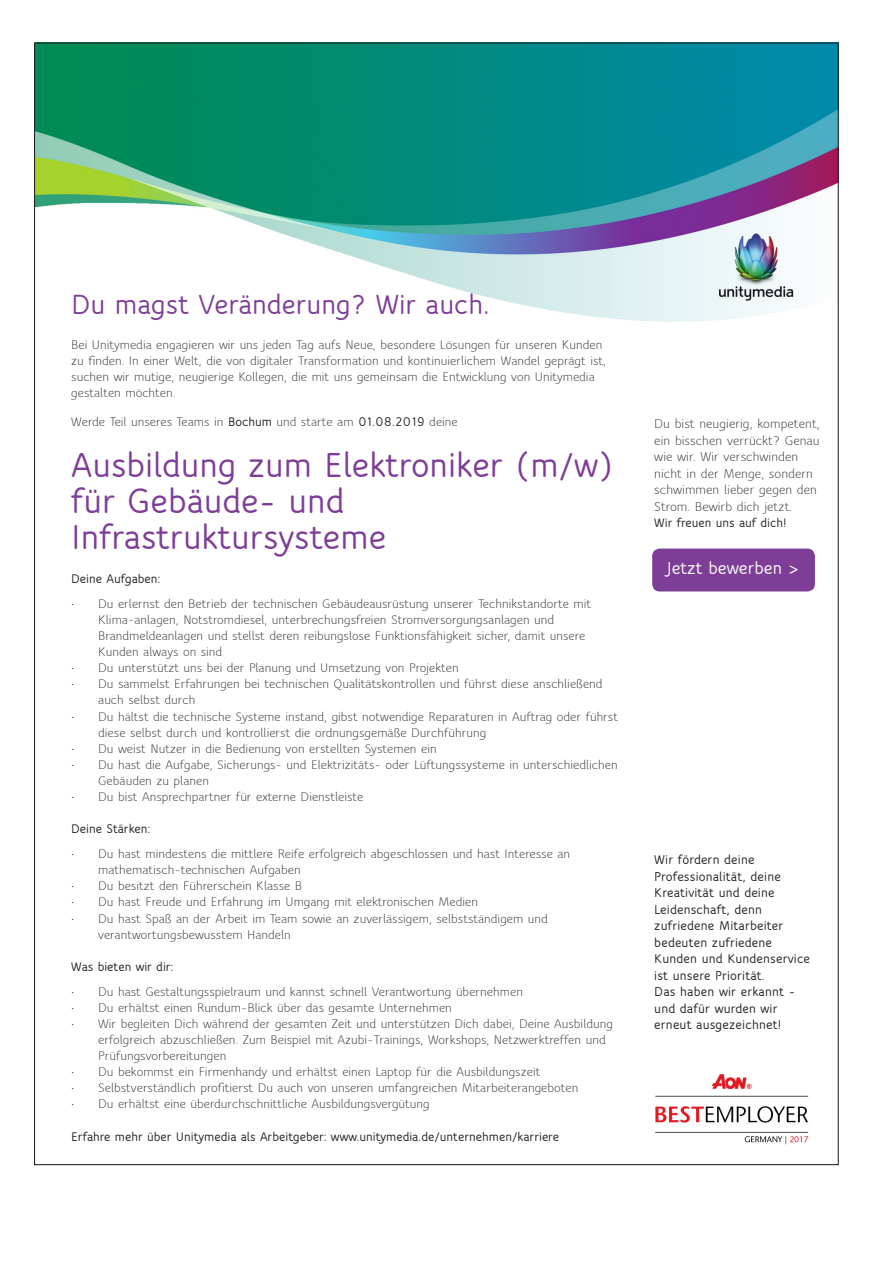
<style>
.page{position:relative;width:893px;height:1263px;background:#fff}
.page>*{position:absolute;margin:0;border:0;box-sizing:border-box;transform-origin:0 0}
.t1{font:700 37.5px/36px "Speak";color:#7e3e98}
.t2{font:700 30px "Speak";color:#7e3e98}
.t3{font:700 18.9px "Speak";color:#fff}
.t4{font:700 13.8px/16.5px "Speak TF";letter-spacing:.01em;color:#231f20}
.t5{font:13.8px/16.5px "Speak";color:#231f20}
.t6{font:13.5px/16px "Speak";color:#231f20}
.t7{font:700 13.5px "Speak TF";color:#231f20}
.t8{font:700 13.5px "Speak";color:#231f20}
.s1{font-weight:700}
</style>
<div class="page">
<img style="left:36px;top:45px;width:801px;height:277px">
<div style="left:652px;top:549px;width:163px;height:42px;background:#7e3e98;border-radius:8px"></div>
<img style="left:655px;top:1074px;width:154px;height:71px">
<h2 class="t2" style="left:71px;top:287px;width:420px">Du magst Veränderung? Wir auch.</h2>
<p class="t6" style="left:71px;top:336px;width:536px">Bei Unitymedia engagieren wir uns jeden Tag aufs Neue, besondere Lösungen für unseren Kunden zu finden. In einer Welt, die von digitaler Transformation und kontinuierlichem Wandel geprägt ist, suchen wir mutige, neugierige Kollegen, die mit uns gemeinsam die Entwicklung von Unitymedia gestalten möchten.</p>
<p class="t6" style="left:71px;top:413px;width:388px">Werde Teil unseres Teams in <span class="s1">Bochum</span> und starte am <span class="s1">01.08.2019</span> deine</p>
<h1 class="t1" style="left:71px;top:447px;width:544px">Ausbildung zum Elektroniker (m/w) für Gebäude- und<br>Infrastruktursysteme</h1>
<p class="t8" style="left:71px;top:571px;width:91px">Deine Aufgaben:</p>
<p class="t6" style="left:98px;top:595px;width:494px;text-indent:-27px">• Du erlernst den Betrieb der technischen Gebäudeausrüstung unserer Technikstandorte mit Klima-anlagen, Notstromdiesel, unterbrechungsfreien Stromversorgungsanlagen und Brandmeldeanlagen und stellst deren reibungslose Funktionsfähigkeit sicher, damit unsere Kunden always on sind</p>
<p class="t6" style="left:71px;top:660px;width:389px">• Du unterstützt uns bei der Planung und Umsetzung von Projekten</p>
<p class="t6" style="left:98px;top:676px;width:506px;text-indent:-27px">• Du sammelst Erfahrungen bei technischen Qualitätskontrollen und führst diese anschließend auch selbst durch</p>
<p class="t6" style="left:98px;top:708px;width:521px;text-indent:-27px">• Du hältst die technische Systeme instand, gibst notwendige Reparaturen in Auftrag oder führst diese selbst durch und kontrollierst die ordnungsgemäße Durchführung</p>
<p class="t6" style="left:71px;top:740px;width:367px">• Du weist Nutzer in die Bedienung von erstellten Systemen ein</p>
<p class="t6" style="left:98px;top:756px;width:521px;text-indent:-27px">• Du hast die Aufgabe, Sicherungs- und Elektrizitäts- oder Lüftungssysteme in unterschiedlichen<br>Gebäuden zu planen</p>
<p class="t6" style="left:71px;top:789px;width:294px">• Du bist Ansprechpartner für externe Dienstleiste</p>
<p class="t8" style="left:71px;top:821px;width:81px">Deine Stärken:</p>
<p class="t6" style="left:98px;top:846px;width:473px;text-indent:-27px">• Du hast mindestens die mittlere Reife erfolgreich abgeschlossen und hast Interesse an mathematisch-technischen Aufgaben</p>
<p class="t6" style="left:71px;top:878px;width:232px">• Du besitzt den Führerschein Klasse B</p>
<p class="t6" style="left:71px;top:894px;width:408px">• Du hast Freude und Erfahrung im Umgang mit elektronischen Medien</p>
<p class="t6" style="left:98px;top:910px;width:451px;text-indent:-27px">• Du hast Spaß an der Arbeit im Team sowie an zuverlässigem, selbstständigem und verantwortungsbewusstem Handeln</p>
<p class="t8" style="left:71px;top:959px;width:104px">Was bieten wir dir:</p>
<p class="t6" style="left:71px;top:983px;width:453px">• Du hast Gestaltungsspielraum und kannst schnell Verantwortung übernehmen</p>
<p class="t6" style="left:71px;top:999px;width:382px">• Du erhältst einen Rundum-Blick über das gesamte Unternehmen</p>
<p class="t6" style="left:98px;top:1015px;width:516px;text-indent:-27px">• Wir begleiten Dich während der gesamten Zeit und unterstützen Dich dabei, Deine Ausbildung erfolgreich abzuschließen. Zum Beispiel mit Azubi-Trainings, Workshops, Netzwerktreffen und<br>Prüfungsvorbereitungen</p>
<p class="t6" style="left:71px;top:1064px;width:471px">• Du bekommst ein Firmenhandy und erhältst einen Laptop für die Ausbildungszeit</p>
<p class="t6" style="left:71px;top:1080px;width:509px">• Selbstverständlich profitierst Du auch von unseren umfangreichen Mitarbeiterangeboten</p>
<p class="t6" style="left:71px;top:1096px;width:360px">• Du erhältst eine überdurchschnittliche Ausbildungsvergütung</p>
<p class="t7" style="left:71px;top:1128px;width:489px">Erfahre mehr über Unitymedia als Arbeitgeber: www.unitymedia.de/unternehmen/karriere</p>
<p class="t5" style="left:654px;top:416px;width:167px">Du bist neugierig, kompetent, ein bisschen verrückt? Genau wie wir. Wir verschwinden nicht in der Menge, sondern schwimmen lieber gegen den<br>Strom. Bewirb dich jetzt.</p>
<p class="t8" style="left:654px;top:515px;width:134px">Wir freuen uns auf dich!</p>
<h3 class="t3" style="left:667px;top:557px;width:134px">Jetzt bewerben &gt;</h3>
<p class="t4" style="left:654px;top:851px;width:157px">Wir fördern deine<br>Professionalität, deine<br>Kreativität und deine<br>Leidenschaft, denn zufriedene Mitarbeiter bedeuten zufriedene<br>Kunden und Kundenservice ist unsere Priorität.<br>Das haben wir erkannt - und dafür wurden wir erneut ausgezeichnet!</p>
</div>
